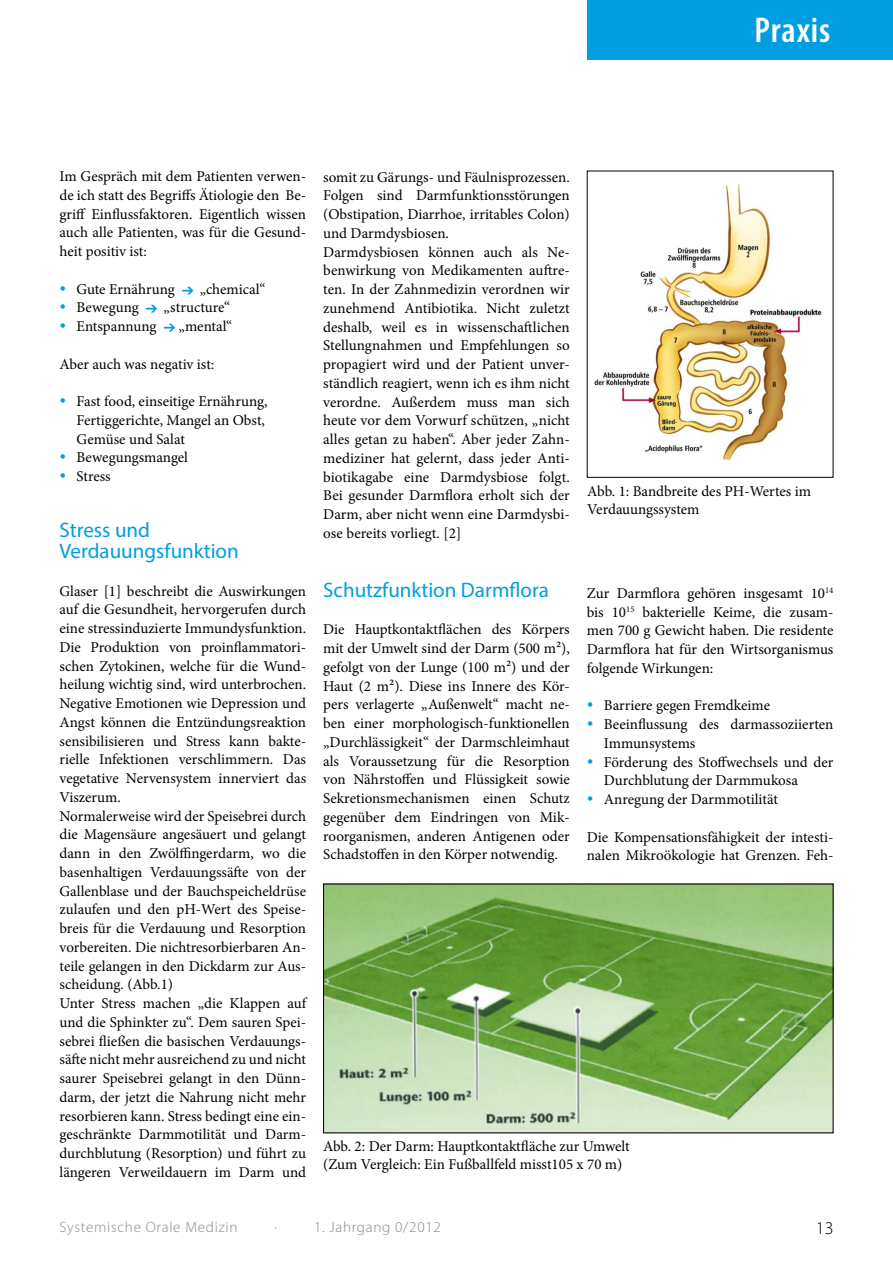
<style>
.page{position:relative;width:893px;height:1263px;background:#fff}
.page>*{position:absolute;margin:0;border:0;box-sizing:border-box;transform-origin:0 0}
.t1{font:600 condensed 36px "Myriad Pro";letter-spacing:.025em;color:#fff}
.t2{font:21px/21px "Myriad Pro";color:#009ee0}
.t3{font:300 18px "Myriad Pro";color:#000}
.t4{font:15px/18.8px "Minion Pro";color:#000}
.t5{font:300 15px "Myriad Pro";letter-spacing:.05em;color:#87888a}
.s1{color:#009ee0}
</style>
<div class="page">
<div style="left:587px;top:0;width:306px;height:60px;background:#009ee0"></div>
<img style="left:594px;top:185px;width:228px;height:275px">
<img style="left:325px;top:886px;width:506px;height:245px">
<h1 class="t1" style="left:754px;top:10px;width:77px">Praxis</h1>
<p class="t4" style="left:60px;top:167px;width:248px;text-align:justify">Im Gespräch mit dem Patienten verwen&shy;de ich statt des Begriffs Ätiologie den Be&shy;griff Einflussfaktoren. Eigentlich wissen auch alle Patienten, was für die Gesund&shy;heit positiv ist:</p>
<p class="t4" style="left:60px;top:279px;width:117px"><span class="s1">•</span> Gute Ernährung</p>
<p class="t4" style="left:200px;top:279px;width:67px">„chemical“</p>
<p class="t4" style="left:60px;top:298px;width:81px"><span class="s1">•</span> Bewegung</p>
<p class="t4" style="left:164px;top:298px;width:68px">„structure“</p>
<p class="t4" style="left:60px;top:317px;width:99px"><span class="s1">•</span> Entspannung</p>
<p class="t4" style="left:178px;top:317px;width:55px">„mental“</p>
<p class="t4" style="left:60px;top:354px;width:156px">Aber auch was negativ ist:</p>
<p class="t4" style="left:77px;top:392px;width:193px;text-indent:-17px"><span class="s1">•</span> Fast food, einseitige Ernährung,<br>Fertiggerichte, Mangel an Obst,<br>Gemüse und Salat</p>
<p class="t4" style="left:60px;top:448px;width:130px"><span class="s1">•</span> Bewegungsmangel</p>
<p class="t4" style="left:60px;top:467px;width:53px"><span class="s1">•</span> Stress</p>
<h2 class="t2" style="left:60px;top:519px;width:181px">Stress und<br>Verdauungsfunktion</h2>
<p class="t4" style="left:60px;top:581px;width:248px">Glaser [1] beschreibt die Auswirkungen auf die Gesundheit, hervorgerufen durch eine stressinduzierte Immundysfunktion.<br>Die Produktion von proinflammatori&shy;schen Zytokinen, welche für die Wund&shy;heilung wichtig sind, wird unterbrochen.<br>Negative Emotionen wie Depression und Angst können die Entzündungsreaktion sensibilisieren und Stress kann bakte&shy;rielle Infektionen verschlimmern. Das vegetative Nervensystem innerviert das Viszerum.<br>Normalerweise wird der Speisebrei durch die Magensäure angesäuert und gelangt dann in den Zwölffingerdarm, wo die basenhaltigen Verdauungssäfte von der Gallenblase und der Bauchspeicheldrüse zulaufen und den pH-Wert des Speise&shy;breis für die Verdauung und Resorption vorbereiten. Die nichtresorbierbaren An&shy;teile gelangen in den Dickdarm zur Aus&shy;scheidung. (Abb.1)<br>Unter Stress machen „die Klappen auf und die Sphinkter zu“. Dem sauren Spei&shy;sebrei fließen die basischen Verdauungs&shy;säfte nicht mehr ausreichend zu und nicht saurer Speisebrei gelangt in den Dünn&shy;darm, der jetzt die Nahrung nicht mehr resorbieren kann. Stress bedingt eine ein&shy;geschränkte Darmmotilität und Darm&shy;durchblutung (Resorption) und führt zu längeren Verweildauern im Darm und</p>
<p class="t4" style="left:323px;top:167px;width:248px">somit zu Gärungs- und Fäulnisprozessen.<br>Folgen sind Darmfunktionsstörungen (Obstipation, Diarrhoe, irritables Colon) und Darmdysbiosen.<br>Darmdysbiosen können auch als Ne&shy;benwirkung von Medikamenten auftre&shy;ten. In der Zahnmedizin verordnen wir zunehmend Antibiotika. Nicht zuletzt deshalb, weil es in wissenschaftlichen Stellungnahmen und Empfehlungen so propagiert wird und der Patient unver&shy;ständlich reagiert, wenn ich es ihm nicht verordne. Außerdem muss man sich heute vor dem Vorwurf schützen, „nicht alles getan zu haben“. Aber jeder Zahn&shy;mediziner hat gelernt, dass jeder Anti&shy;biotikagabe eine Darmdysbiose folgt.<br>Bei gesunder Darmflora erholt sich der Darm, aber nicht wenn eine Darmdysbi&shy;ose bereits vorliegt. [2]</p>
<h2 class="t2" style="left:323px;top:579px;width:227px">Schutzfunktion Darmflora</h2>
<p class="t4" style="left:323px;top:620px;width:248px;text-align:justify">Die Hauptkontaktflächen des Körpers mit der Umwelt sind der Darm (500 m²), gefolgt von der Lunge (100 m²) und der Haut (2 m²). Diese ins Innere des Kör&shy;pers verlagerte „Außenwelt“ macht ne&shy;ben einer morphologisch-funktionellen „Durchlässigkeit“ der Darmschleimhaut als Voraussetzung für die Resorption von Nährstoffen und Flüssigkeit sowie Sekretionsmechanismen einen Schutz gegenüber dem Eindringen von Mik&shy;roorganismen, anderen Antigenen oder Schadstoffen in den Körper notwendig.</p>
<p class="t4" style="left:587px;top:482px;width:225px">Abb. 1: Bandbreite des PH-Wertes im<br>Verdauungssystem</p>
<p class="t4" style="left:587px;top:584px;width:248px;text-align:justify">Zur Darmflora gehören insgesamt 10<sup>14 </sup>bis 10<sup>15</sup> bakterielle Keime, die zusam&shy;men 700 g Gewicht haben. Die residente Darmflora hat für den Wirtsorganismus folgende Wirkungen:</p>
<p class="t4" style="left:587px;top:696px;width:185px"><span class="s1">•</span> Barriere gegen Fremdkeime</p>
<p class="t4" style="left:604px;top:715px;width:231px;text-indent:-17px"><span class="s1">•</span> Beeinflussung des darmassoziierten<br>Immunsystems</p>
<p class="t4" style="left:604px;top:752px;width:231px;text-indent:-17px"><span class="s1">•</span> Förderung des Stoffwechsels und der<br>Durchblutung der Darmmukosa</p>
<p class="t4" style="left:587px;top:790px;width:193px"><span class="s1">•</span> Anregung der Darmmotilität</p>
<p class="t4" style="left:587px;top:827px;width:248px">Die Kompensationsfähigkeit der intesti&shy;nalen Mikroökologie hat Grenzen. Feh-</p>
<p class="t4" style="left:323px;top:1136px;width:308px">Abb. 2: Der Darm: Hauptkontaktfläche zur Umwelt (Zum Vergleich: Ein Fußballfeld misst105 x 70 m)</p>
<p class="t5" style="left:60px;top:1218px;width:179px">Systemische Orale Medizin</p>
<p class="t5" style="left:274px;top:1218px;width:4px">·</p>
<p class="t5" style="left:314px;top:1218px;width:128px">1. Jahrgang 0/2012</p>
<p class="t3" style="left:816px;top:1218px;width:19px">13</p>
</div>
